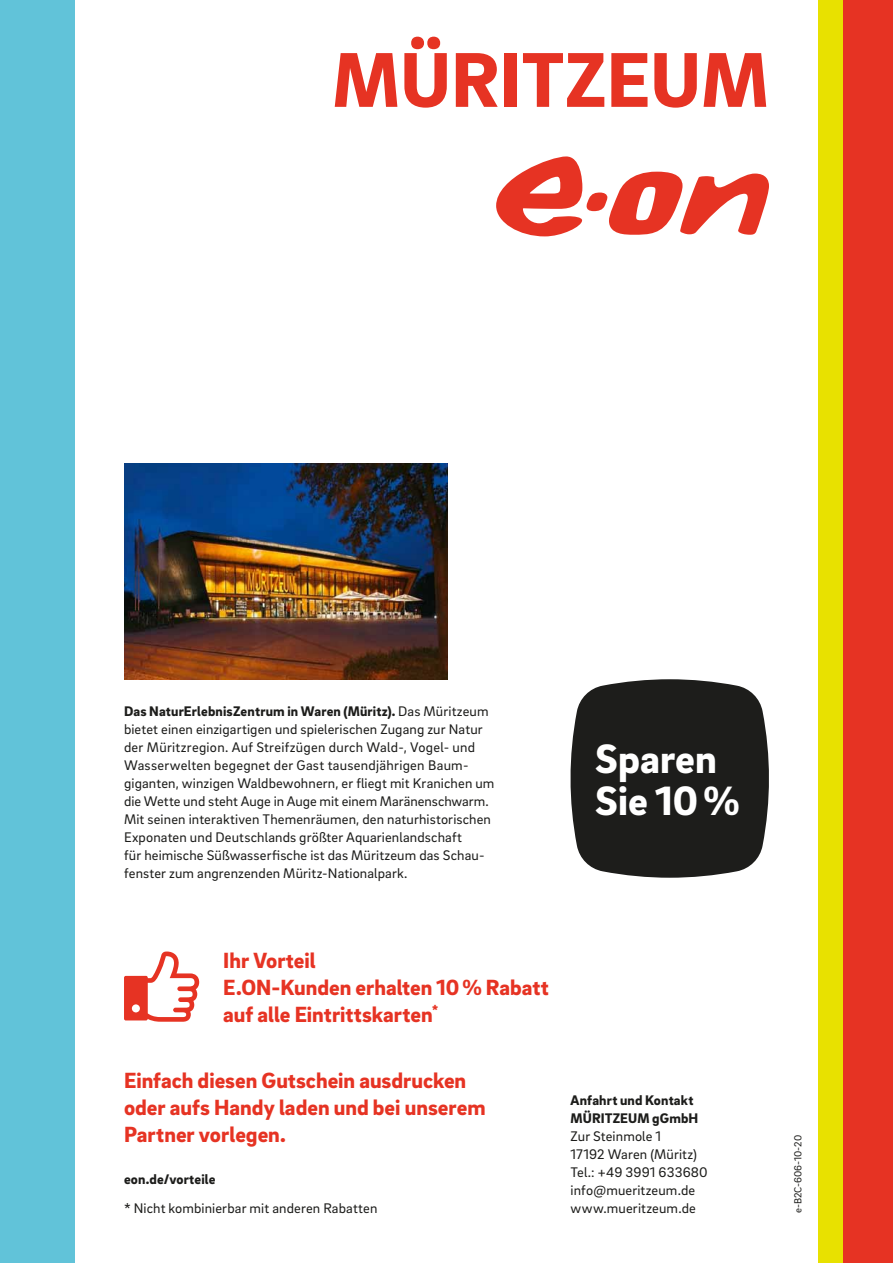
<style>
.page{position:relative;width:893px;height:1263px;background:#fff}
.page>*{position:absolute;margin:0;border:0;box-sizing:border-box;transform-origin:0 0}
.t1{font:900 79.5px "EON Brix Sans";color:#e63323}
.t2{font:900 42px/42px "EON Brix Sans";color:#fff}
.t3{font:900 22.5px/27px "EON Brix Sans";color:#e63323}
.t4{font:14.25px/18px "EON Brix Sans";letter-spacing:.01em;color:#1d1d1b}
.t5{font:900 14.25px/18px "EON Brix Sans";letter-spacing:.01em;color:#1d1d1b}
.t6{font:10.5px "EON Brix Sans";color:#1d1d1b}
.s1{font-weight:900}
</style>
<div class="page">
<div style="left:819px;top:0;width:24px;height:1263px;background:#e8e100"></div>
<div style="left:843px;top:0;width:50px;height:1263px;background:#e63323"></div>
<div style="left:0;top:0;width:74px;height:1263px;background:#61c3d9"></div>
<svg style="left:496px;top:156px;width:273px;height:80px"></svg>
<svg style="left:124px;top:951px;width:75px;height:71px"></svg>
<img style="left:124px;top:464px;width:324px;height:216px">
<svg style="left:570px;top:679px;width:199px;height:199px;background:#31312f"></svg>
<h1 class="t1" style="left:332px;top:50px;width:438px">MÜRITZEUM</h1>
<p class="t4" style="left:124px;top:703px;width:372px"><span class="s1">Das NaturErlebnisZentrum in Waren (Müritz).</span> Das Müritzeum bietet einen einzigartigen und spielerischen Zugang zur Natur der Müritzregion. Auf Streifzügen durch Wald-, Vogel- und Wasserwelten begegnet der Gast tausendjährigen Baum&shy;giganten, winzigen Waldbewohnern, er fliegt mit Kranichen um die Wette und steht Auge in Auge mit einem Maränenschwarm.<br>Mit seinen interaktiven Themenräumen, den naturhistorischen Exponaten und Deutschlands größter Aquarienlandschaft<br>für heimische Süßwasserfische ist das Müritzeum das Schau&shy;fenster zum angrenzenden Müritz-Nationalpark.</p>
<h2 class="t2" style="left:595px;top:741px;width:146px">Sparen<br>Sie 10 %</h2>
<h3 class="t3" style="left:223px;top:949px;width:327px">Ihr Vorteil<br>E.ON-Kunden erhalten 10 % Rabatt auf alle Eintrittskarten<sup>*</sup></h3>
<h3 class="t3" style="left:124px;top:1069px;width:363px">Einfach diesen Gutschein ausdrucken oder aufs Handy laden und bei unserem<br>Partner vorlegen.</h3>
<p class="t5" style="left:124px;top:1171px;width:93px">eon.de/vorteile</p>
<p class="t4" style="left:124px;top:1201px;width:255px">* Nicht kombinierbar mit anderen Rabatten</p>
<p class="t5" style="left:570px;top:1093px;width:129px">Anfahrt und Kontakt<br>MÜRITZEUM gGmbH</p>
<p class="t4" style="left:570px;top:1129px;width:139px">Zur Steinmole 1<br>17192 Waren (Müritz)<br>Tel.: +49 3991 633680 info@mueritzeum.de www.mueritzeum.de</p>
<p class="t6" style="left:794px;top:1213px;width:80px;rotate:-90deg">e-B2C-606-10-20</p>
</div>
